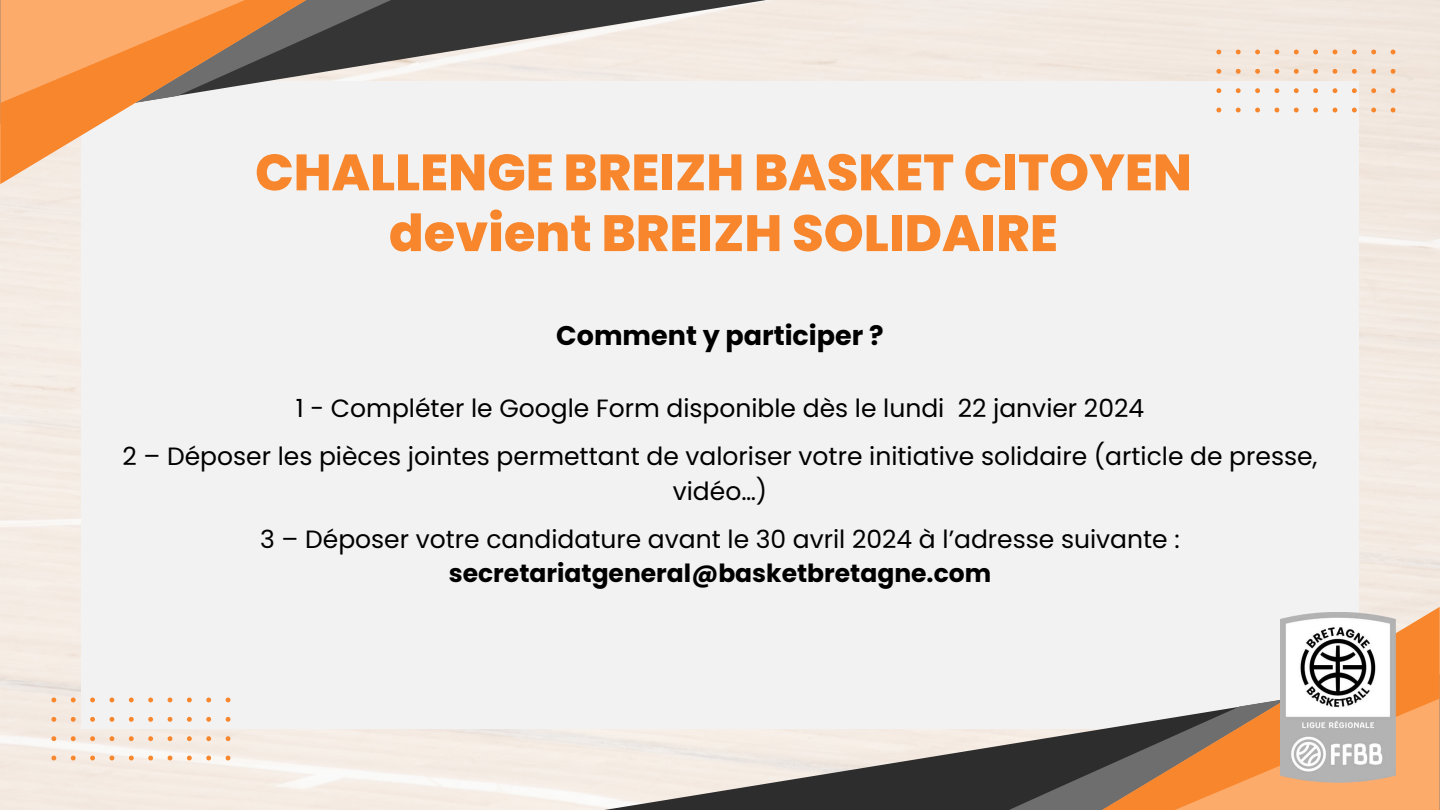
<style>
.page{position:relative;width:1440px;height:810px;background:#fff}
.page>*{position:absolute;margin:0;border:0;box-sizing:border-box;transform-origin:0 0}
.t1{font:800 51px/60.8px "Poppins";color:#f8862c;text-align:center}
.t2{font:700 27px "Poppins";color:#000}
.t3{font:25px/48px "Poppins";color:#000;text-align:center}
.t4{font:700 25px "Poppins";color:#000}
</style>
<div class="page">
<div style="left:81px;top:81px;width:1278px;height:648px;background:#f2f2f2"></div>
<svg style="left:565px;top:729px;width:379px;height:81px;background:#b7b1ac"></svg>
<svg style="left:944px;top:729px;width:109px;height:81px;background:#5a5856"></svg>
<svg style="left:1053px;top:607px;width:387px;height:203px"></svg>
<svg style="left:439px;top:0;width:336px;height:81px;background:#b5b0ab"></svg>
<svg style="left:342px;top:0;width:97px;height:81px;background:#686665"></svg>
<svg style="left:0;top:0;width:342px;height:184px"></svg>
<svg style="left:1216px;top:50px;width:5px;height:4px"></svg>
<svg style="left:1236px;top:50px;width:5px;height:4px"></svg>
<svg style="left:1255px;top:50px;width:5px;height:4px"></svg>
<svg style="left:1274px;top:50px;width:5px;height:4px"></svg>
<svg style="left:1294px;top:50px;width:5px;height:4px"></svg>
<svg style="left:1313px;top:50px;width:5px;height:4px"></svg>
<svg style="left:1333px;top:50px;width:4px;height:4px"></svg>
<svg style="left:1352px;top:50px;width:5px;height:4px"></svg>
<svg style="left:1371px;top:50px;width:5px;height:4px"></svg>
<svg style="left:1216px;top:69px;width:5px;height:5px"></svg>
<svg style="left:1236px;top:69px;width:5px;height:5px"></svg>
<svg style="left:1255px;top:69px;width:5px;height:5px"></svg>
<svg style="left:1274px;top:69px;width:5px;height:5px"></svg>
<svg style="left:1294px;top:69px;width:5px;height:5px"></svg>
<svg style="left:1313px;top:69px;width:5px;height:5px"></svg>
<svg style="left:1333px;top:69px;width:4px;height:5px"></svg>
<svg style="left:1352px;top:69px;width:5px;height:5px"></svg>
<svg style="left:1371px;top:69px;width:5px;height:5px"></svg>
<svg style="left:1216px;top:88px;width:5px;height:5px"></svg>
<svg style="left:1236px;top:88px;width:5px;height:5px"></svg>
<svg style="left:1255px;top:88px;width:5px;height:5px"></svg>
<svg style="left:1274px;top:88px;width:5px;height:5px"></svg>
<svg style="left:1294px;top:88px;width:5px;height:5px"></svg>
<svg style="left:1313px;top:88px;width:5px;height:5px"></svg>
<svg style="left:1333px;top:88px;width:4px;height:5px"></svg>
<svg style="left:1352px;top:88px;width:5px;height:5px"></svg>
<svg style="left:1371px;top:88px;width:5px;height:5px"></svg>
<svg style="left:1216px;top:108px;width:5px;height:4px"></svg>
<svg style="left:1236px;top:108px;width:5px;height:4px"></svg>
<svg style="left:1255px;top:108px;width:5px;height:4px"></svg>
<svg style="left:1274px;top:108px;width:5px;height:4px"></svg>
<svg style="left:1294px;top:108px;width:5px;height:4px"></svg>
<svg style="left:1313px;top:108px;width:5px;height:4px"></svg>
<svg style="left:1333px;top:108px;width:4px;height:4px"></svg>
<svg style="left:1352px;top:108px;width:5px;height:4px"></svg>
<svg style="left:1371px;top:108px;width:5px;height:4px"></svg>
<svg style="left:1391px;top:50px;width:4px;height:4px"></svg>
<svg style="left:1391px;top:69px;width:4px;height:5px"></svg>
<svg style="left:1391px;top:88px;width:4px;height:5px"></svg>
<svg style="left:1391px;top:108px;width:4px;height:4px"></svg>
<svg style="left:51px;top:698px;width:5px;height:4px"></svg>
<svg style="left:71px;top:698px;width:5px;height:4px"></svg>
<svg style="left:90px;top:698px;width:5px;height:4px"></svg>
<svg style="left:110px;top:698px;width:4px;height:4px"></svg>
<svg style="left:129px;top:698px;width:5px;height:4px"></svg>
<svg style="left:148px;top:698px;width:5px;height:4px"></svg>
<svg style="left:168px;top:698px;width:4px;height:4px"></svg>
<svg style="left:187px;top:698px;width:5px;height:4px"></svg>
<svg style="left:206px;top:698px;width:5px;height:4px"></svg>
<svg style="left:51px;top:717px;width:5px;height:5px"></svg>
<svg style="left:71px;top:717px;width:5px;height:5px"></svg>
<svg style="left:90px;top:717px;width:5px;height:5px"></svg>
<svg style="left:110px;top:717px;width:4px;height:5px"></svg>
<svg style="left:129px;top:717px;width:5px;height:5px"></svg>
<svg style="left:148px;top:717px;width:5px;height:5px"></svg>
<svg style="left:168px;top:717px;width:4px;height:5px"></svg>
<svg style="left:187px;top:717px;width:5px;height:5px"></svg>
<svg style="left:206px;top:717px;width:5px;height:5px"></svg>
<svg style="left:51px;top:736px;width:5px;height:5px"></svg>
<svg style="left:71px;top:736px;width:5px;height:5px"></svg>
<svg style="left:90px;top:736px;width:5px;height:5px"></svg>
<svg style="left:110px;top:736px;width:4px;height:5px"></svg>
<svg style="left:129px;top:736px;width:5px;height:5px"></svg>
<svg style="left:148px;top:736px;width:5px;height:5px"></svg>
<svg style="left:168px;top:736px;width:4px;height:5px"></svg>
<svg style="left:187px;top:736px;width:5px;height:5px"></svg>
<svg style="left:206px;top:736px;width:5px;height:5px"></svg>
<svg style="left:51px;top:756px;width:5px;height:4px"></svg>
<svg style="left:71px;top:756px;width:5px;height:4px"></svg>
<svg style="left:90px;top:756px;width:5px;height:4px"></svg>
<svg style="left:110px;top:756px;width:4px;height:4px"></svg>
<svg style="left:129px;top:756px;width:5px;height:4px"></svg>
<svg style="left:148px;top:756px;width:5px;height:4px"></svg>
<svg style="left:168px;top:756px;width:4px;height:4px"></svg>
<svg style="left:187px;top:756px;width:5px;height:4px"></svg>
<svg style="left:206px;top:756px;width:5px;height:4px"></svg>
<svg style="left:226px;top:698px;width:4px;height:4px"></svg>
<svg style="left:226px;top:717px;width:4px;height:5px"></svg>
<svg style="left:226px;top:736px;width:4px;height:5px"></svg>
<svg style="left:226px;top:756px;width:4px;height:4px"></svg>
<img style="left:1281px;top:612px;width:114px;height:171px">
<h1 class="t1" style="left:255px;top:142px;width:938px">CHALLENGE BREIZH BASKET CITOYEN devient BREIZH SOLIDAIRE</h1>
<p class="t2" style="left:556px;top:319px;width:329px">Comment y participer ?</p>
<p class="t3" style="left:122px;top:385px;width:1197px">1 - Compléter le Google Form disponible dès le lundi 22 janvier 2024<br>2 – Déposer les pièces jointes permettant de valoriser votre initiative solidaire (article de presse,</p>
<p class="t3" style="left:260px;top:467px;width:921px">vidéo…)<br>3 – Déposer votre candidature avant le 30 avril 2024 à l’adresse suivante :</p>
<p class="t4" style="left:449px;top:559px;width:544px">secretariatgeneral@basketbretagne.com</p>
</div>
